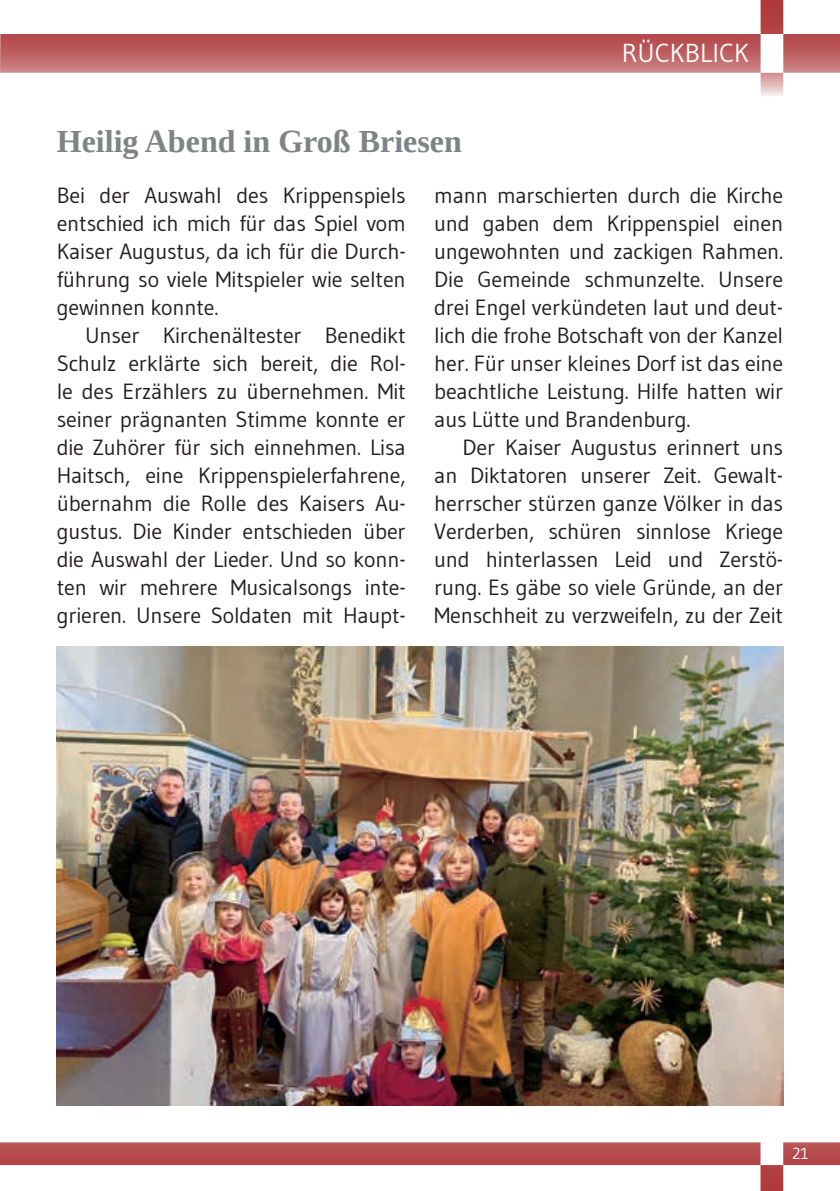
<style>
.page{position:relative;width:840px;height:1191px;background:#fff}
.page>*{position:absolute;margin:0;border:0;box-sizing:border-box;transform-origin:0 0}
.t1{font:700 32px "Tinos";color:#808285}
.t2{font:26px "Gudea";color:#fff}
.t3{font:22px/28px "Gudea";letter-spacing:-.01em;color:#231f20;text-align:justify}
.t4{font:16px "Gudea";color:#fff}
</style>
<div class="page">
<svg style="left:0;top:1142px;width:839px;height:49px"></svg>
<svg style="left:0;top:0;width:839px;height:96px"></svg>
<img style="left:57px;top:646px;width:725px;height:460px">
<p class="t2" style="left:621px;top:37px;width:129px">RÜCKBLICK</p>
<h1 class="t1" style="left:57px;top:120px;width:406px">Heilig Abend in Groß Briesen</h1>
<p class="t3" style="left:57px;top:181px;width:350px">Bei der Auswahl des Krippenspiels entschied ich mich für das Spiel vom Kaiser Augustus, da ich für die Durch&shy;führung so viele Mitspieler wie selten gewinnen konnte.</p>
<p class="t3" style="left:57px;top:321px;width:350px;text-indent:28px">Unser Kirchenältester Benedikt Schulz erklärte sich bereit, die Rol&shy;le des Erzählers zu übernehmen. Mit seiner prägnanten Stimme konnte er die Zuhörer für sich einnehmen. Lisa Haitsch, eine Krippenspielerfahrene, übernahm die Rolle des Kaisers Au&shy;gustus. Die Kinder entschieden über die Auswahl der Lieder. Und so konn&shy;ten wir mehrere Musicalsongs inte&shy;grieren. Unsere Soldaten mit Haupt-</p>
<p class="t3" style="left:434px;top:181px;width:350px">mann marschierten durch die Kirche und gaben dem Krippenspiel einen ungewohnten und zackigen Rahmen.<br>Die Gemeinde schmunzelte. Unsere drei Engel verkündeten laut und deut&shy;lich die frohe Botschaft von der Kanzel her. Für unser kleines Dorf ist das eine beachtliche Leistung. Hilfe hatten wir aus Lütte und Brandenburg.</p>
<p class="t3" style="left:434px;top:433px;width:350px;text-indent:28px">Der Kaiser Augustus erinnert uns an Diktatoren unserer Zeit. Gewalt&shy;herrscher stürzen ganze Völker in das Verderben, schüren sinnlose Kriege und hinterlassen Leid und Zerstö&shy;rung. Es gäbe so viele Gründe, an der Menschheit zu verzweifeln, zu der Zeit</p>
<p class="t4" style="left:791px;top:1143px;width:18px">21</p>
</div>
